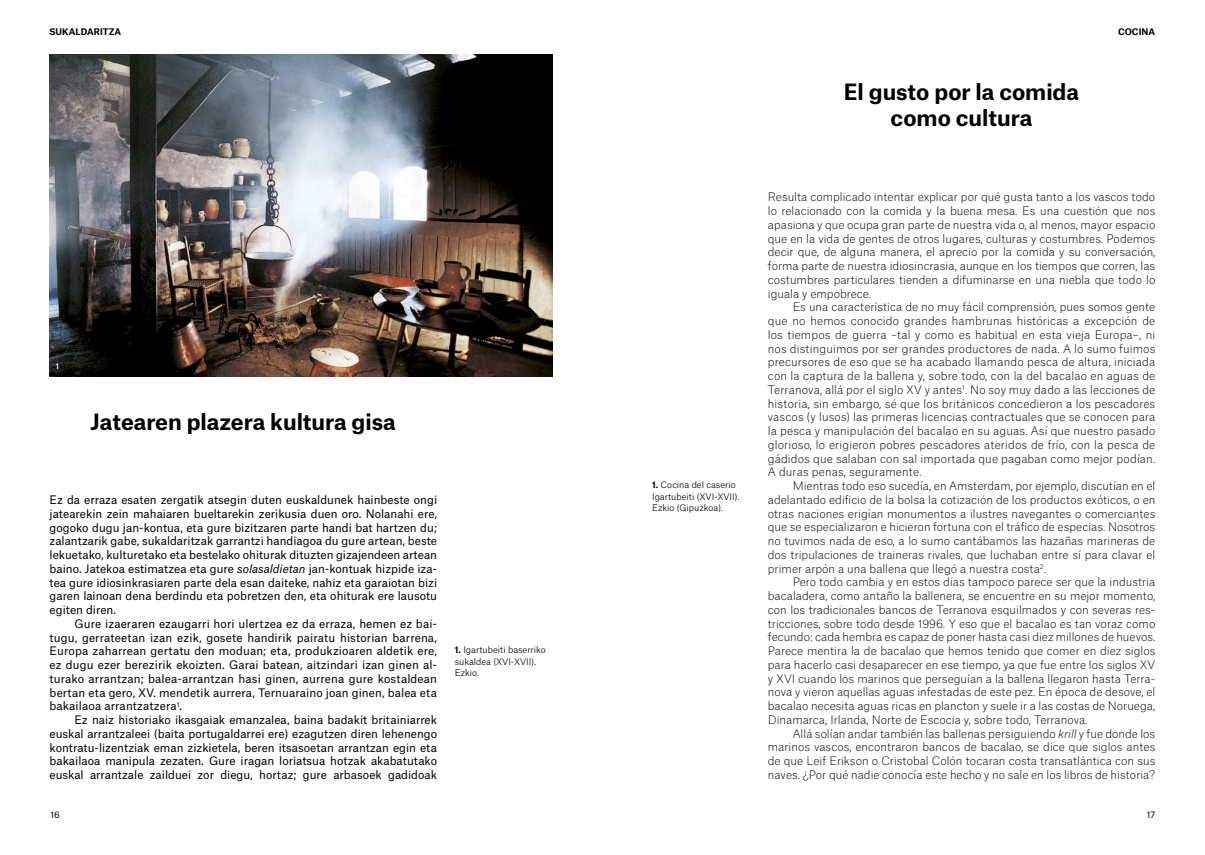
<style>
.page{position:relative;width:1205px;height:855px;background:#fff}
.page>*{position:absolute;margin:0;border:0;box-sizing:border-box;transform-origin:0 0}
.t1{font:700 21.5px/25.8px "Atlas Grotesk";color:#000;text-align:center}
.t2{font:100 11.25px/13.8px "Atlas Grotesk";color:#000;text-align:justify}
.t3{font:11.25px/13.8px "Atlas Grotesk";color:#000;text-align:justify}
.t4{font:300 8.75px/11.2px "Atlas Grotesk";color:#000}
.t5{font:700 8.75px "Atlas Grotesk";color:#000}
.t6{font:8.75px "Atlas Grotesk";color:#000}
.t7{font:500 7.5px "Atlas Grotesk";color:#fff}
.s1{font-style:italic}
.s2{font-weight:700}
</style>
<div class="page">
<img style="left:50px;top:55px;width:503px;height:322px">
<p class="t5" style="left:49px;top:24px;width:73px">SUKALDARITZA</p>
<p class="t7" style="left:56px;top:360px;width:5px">1</p>
<h1 class="t1" style="left:90px;top:407px;width:307px">Jatearen plazera kultura gisa</h1>
<p class="t3" style="left:50px;top:492px;width:389px">Ez da erraza esaten zergatik atsegin duten euskaldunek hainbeste ongi jatearekin zein mahaiaren bueltarekin zerikusia duen oro. Nolanahi ere, gogoko dugu jan-kontua, eta gure bizitzaren parte handi bat hartzen du; zalantzarik gabe, sukaldaritzak garrantzi handiagoa du gure artean, beste lekuetako, kulturetako eta bestelako ohiturak dituzten gizajendeen artean baino. Jatekoa estimatzea eta gure <span class="s1">solasaldietan</span> jan-kontuak hizpide iza&shy;tea gure idiosinkrasiaren parte dela esan daiteke, nahiz eta garaiotan bizi garen lainoan dena berdindu eta pobretzen den, eta ohiturak ere lausotu egiten diren.</p>
<p class="t3" style="left:50px;top:616px;width:389px;text-indent:25px">Gure izaeraren ezaugarri hori ulertzea ez da erraza, hemen ez bai&shy;tugu, gerrateetan izan ezik, gosete handirik pairatu historian barrena, Europa zaharrean gertatu den moduan; eta, produkzioaren aldetik ere, ez dugu ezer berezirik ekoizten. Garai batean, aitzindari izan ginen al&shy;turako arrantzan; balea-arrantzan hasi ginen, aurrena gure kostaldean bertan eta gero, XV. mendetik aurrera, Ternuaraino joan ginen, balea eta bakailaoa arrantzatzera<sup>1</sup>.</p>
<p class="t3" style="left:50px;top:712px;width:389px;text-indent:25px">Ez naiz historiako ikasgaiak emanzalea, baina badakit britainiarrek euskal arrantzaleei (baita portugaldarrei ere) ezagutzen diren lehenengo kontratu-lizentziak eman zizkietela, beren itsasoetan arrantzan egin eta bakailaoa manipula zezaten. Gure iragan loriatsua hotzak akabatutako euskal arrantzale zailduei zor diegu, hortaz; gure arbasoek gadidoak</p>
<p class="t4" style="left:455px;top:644px;width:93px"><span class="s2">1.</span> Igartubeiti baserriko sukaldea (XVI-XVII).<br>Ezkio.</p>
<p class="t4" style="left:652px;top:479px;width:89px"><span class="s2">1.</span> Cocina del caserio<br>Igartubeiti (XVI-XVII).<br>Ezkio (Gipuzkoa).</p>
<h1 class="t1" style="left:844px;top:77px;width:237px">El gusto por la comida como cultura</h1>
<p class="t5" style="left:1118px;top:24px;width:39px">COCINA</p>
<p class="t2" style="left:768px;top:189px;width:389px">Resulta complicado intentar explicar por qué gusta tanto a los vascos todo lo relacionado con la comida y la buena mesa. Es una cuestión que nos apasiona y que ocupa gran parte de nuestra vida o, al menos, mayor espacio que en la vida de gentes de otros lugares, culturas y costumbres. Podemos decir que, de alguna manera, el aprecio por la comida y su conversación, forma parte de nuestra idiosincrasia, aunque en los tiempos que corren, las costumbres particulares tienden a difuminarse en una niebla que todo lo iguala y empobrece.</p>
<p class="t2" style="left:768px;top:299px;width:389px;text-indent:25px">Es una característica de no muy fácil comprensión, pues somos gente que no hemos conocido grandes hambrunas históricas a excepción de los tiempos de guerra –tal y como es habitual en esta vieja Europa–, ni nos distinguimos por ser grandes productores de nada. A lo sumo fuimos precursores de eso que se ha acabado llamando pesca de altura, iniciada con la captura de la ballena y, sobre todo, con la del bacalao en aguas de Terranova, allá por el siglo XV y antes<sup>1</sup>. No soy muy dado a las lecciones de historia, sin embargo, sé que los británicos concedieron a los pescadores vascos (y lusos) las primeras licencias contractuales que se conocen para la pesca y manipulación del bacalao en su aguas. Así que nuestro pasado glorioso, lo erigieron pobres pescadores ateridos de frío, con la pesca de gádidos que salaban con sal importada que pagaban como mejor podían.<br>A duras penas, seguramente.</p>
<p class="t2" style="left:768px;top:478px;width:389px;text-indent:25px">Mientras todo eso sucedía, en Amsterdam, por ejemplo, discutían en el adelantado edificio de la bolsa la cotización de los productos exóticos, o en otras naciones erigían monumentos a ilustres navegantes o comerciantes que se especializaron e hicieron fortuna con el tráfico de especias. Nosotros no tuvimos nada de eso, a lo sumo cantábamos las hazañas marineras de dos tripulaciones de traineras rivales, que luchaban entre sí para clavar el primer arpón a una ballena que llegó a nuestra costa<sup>2</sup>.</p>
<p class="t2" style="left:768px;top:574px;width:389px;text-indent:25px">Pero todo cambia y en estos días tampoco parece ser que la industria bacaladera, como antaño la ballenera, se encuentre en su mejor momento, con los tradicionales bancos de Terranova esquilmados y con severas res&shy;tricciones, sobre todo desde 1996. Y eso que el bacalao es tan voraz como fecundo: cada hembra es capaz de poner hasta casi diez millones de huevos.<br>Parece mentira la de bacalao que hemos tenido que comer en diez siglos para hacerlo casi desaparecer en ese tiempo, ya que fue entre los siglos XV y XVI cuando los marinos que perseguían a la ballena llegaron hasta Terra&shy;nova y vieron aquellas aguas infestadas de este pez. En época de desove, el bacalao necesita aguas ricas en plancton y suele ir a las costas de Noruega, Dinamarca, Irlanda, Norte de Escocia y, sobre todo, Terranova.</p>
<p class="t2" style="left:768px;top:725px;width:389px;text-indent:25px">Allá solían andar también las ballenas persiguiendo <span class="s1">krill</span> y fue donde los marinos vascos, encontraron bancos de bacalao, se dice que siglos antes de que Leif Erikson o Cristobal Colón tocaran costa transatlántica con sus naves. ¿Por qué nadie conocía este hecho y no sale en los libros de historia?</p>
<p class="t6" style="left:50px;top:808px;width:11px">16</p>
<p class="t6" style="left:1147px;top:808px;width:10px">17</p>
</div>
